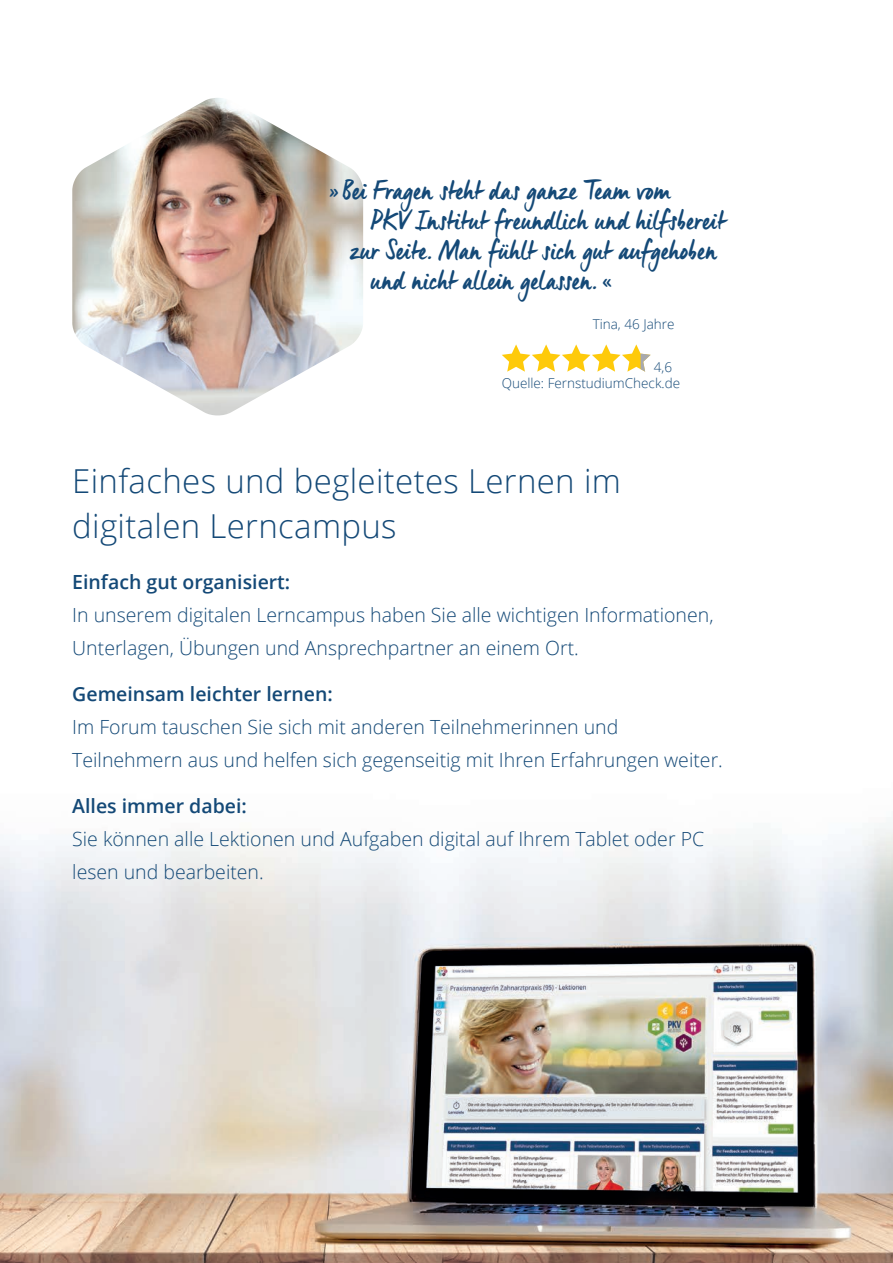
<style>
.page{position:relative;width:893px;height:1263px;background:#fff}
.page>*{position:absolute;margin:0;border:0;box-sizing:border-box;transform-origin:0 0}
._002_seitenhead_open-part{font:300 33px/45px "Open Sans";letter-spacing:.01em;color:#144977}
._006_zitat{font:27px "Manus Smooth";color:#144977}
._001a_fliesstext_grösser_S2{font:300 19.5px/33px "Open Sans";color:#144977}
._005_seitenhead_kleiner{font:600 19.5px "Open Sans";color:#144977}
._001_fliesstext{font:300 13.5px "Open Sans";color:#144977}
</style>
<div class="page">
<img style="left:72px;top:98px;width:291px;height:318px">
<svg style="left:502px;top:344px;width:149px;height:28px"></svg>
<img style="left:0;top:822px;width:893px;height:441px">
<p class="_006_zitat" style="left:329px;top:174px;width:343px">»Bei Fragen steht das ganze Team vom</p>
<p class="_006_zitat" style="left:371px;top:204px;width:356px">PKV Institut freundlich und hilfsbereit</p>
<p class="_006_zitat" style="left:350px;top:234px;width:368px">zur Seite. Man fühlt sich gut aufgehoben</p>
<p class="_006_zitat" style="left:371px;top:264px;width:244px">und nicht allein gelassen. «</p>
<p class="_001_fliesstext" style="left:593px;top:315px;width:83px">Tina, 46 Jahre</p>
<p class="_001_fliesstext" style="left:654px;top:357px;width:20px">4,6</p>
<p class="_001_fliesstext" style="left:502px;top:374px;width:180px">Quelle: FernstudiumCheck.de</p>
<p class="_002_seitenhead_open-part" style="left:72px;top:458px;width:550px">Einfaches und begleitetes Lernen im digitalen Lerncampus</p>
<p class="_005_seitenhead_kleiner" style="left:72px;top:568px;width:220px">Einfach gut organisiert:</p>
<p class="_001a_fliesstext_grösser_S2" style="left:72px;top:598px;width:643px">In unserem digitalen Lerncampus haben Sie alle wichtigen Informationen,<br>Unterlagen, Übungen und Ansprechpartner an einem Ort.</p>
<p class="_005_seitenhead_kleiner" style="left:72px;top:680px;width:262px">Gemeinsam leichter lernen:</p>
<p class="_001a_fliesstext_grösser_S2" style="left:72px;top:710px;width:652px">Im Forum tauschen Sie sich mit anderen Teilnehmerinnen und<br>Teilnehmern aus und helfen sich gegenseitig mit Ihren Erfahrungen weiter.</p>
<p class="_005_seitenhead_kleiner" style="left:72px;top:792px;width:176px">Alles immer dabei:</p>
<p class="_001a_fliesstext_grösser_S2" style="left:72px;top:821px;width:633px">Sie können alle Lektionen und Aufgaben digital auf Ihrem Tablet oder PC lesen und bearbeiten.</p>
</div>
